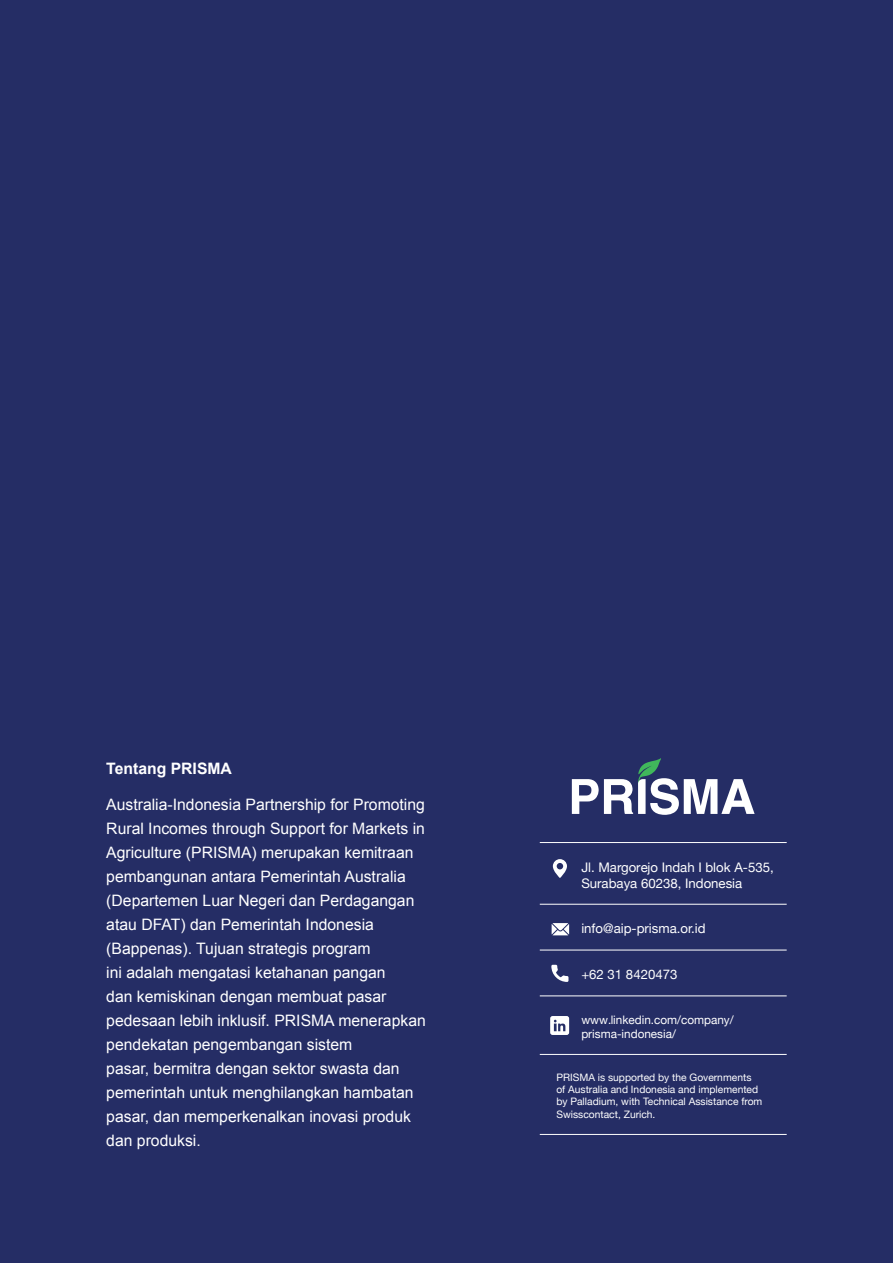
<style>
.page{position:relative;width:893px;height:1263px;background:#252d65}
.page>*{position:absolute;margin:0;border:0;box-sizing:border-box;transform-origin:0 0}
.t1{font:15.75px/24px "Arial";color:#fff}
.t2{font:700 15.75px "Arial";color:#fff}
.t3{font:13.2px/15.9px "Helvetica Neue";color:#fff}
.t4{font:11.7px/14.1px "Helvetica Neue";color:#fff}
.t5{font:10.2px/12.3px "Helvetica Neue";color:#fff}
</style>
<div class="page">
<svg style="left:572px;top:758px;width:183px;height:57px"></svg>
<hr style="left:540px;top:842px;width:247px;height:1px;background:#fff">
<hr style="left:540px;top:904px;width:247px;height:1px;background:#fff">
<hr style="left:540px;top:950px;width:247px;height:1px;background:#fff">
<hr style="left:540px;top:995px;width:247px;height:1px;background:#fff">
<hr style="left:540px;top:1054px;width:247px;height:1px;background:#fff">
<hr style="left:540px;top:1134px;width:247px;height:1px;background:#fff">
<svg style="left:553px;top:859px;width:14px;height:19px"></svg>
<svg style="left:552px;top:923px;width:17px;height:12px"></svg>
<svg style="left:551px;top:965px;width:17px;height:17px"></svg>
<svg style="left:550px;top:1016px;width:19px;height:19px"></svg>
<p class="t2" style="left:106px;top:757px;width:127px">Tentang PRISMA</p>
<p class="t1" style="left:106px;top:793px;width:321px">Australia-Indonesia Partnership for Promoting Rural Incomes through Support for Markets in Agriculture (PRISMA) merupakan kemitraan pembangunan antara Pemerintah Australia (Departemen Luar Negeri dan Perdagangan atau DFAT) dan Pemerintah Indonesia (Bappenas). Tujuan strategis program<br>ini adalah mengatasi ketahanan pangan<br>dan kemiskinan dengan membuat pasar pedesaan lebih inklusif. PRISMA menerapkan pendekatan pengembangan sistem<br>pasar, bermitra dengan sektor swasta dan pemerintah untuk menghilangkan hambatan pasar, dan memperkenalkan inovasi produk dan produksi.</p>
<p class="t3" style="left:581px;top:860px;width:194px">Jl. Margorejo Indah I blok A-535,<br>Surabaya 60238, Indonesia</p>
<p class="t3" style="left:581px;top:921px;width:126px">info@aip-prisma.or.id</p>
<p class="t3" style="left:581px;top:967px;width:98px">+62 31 8420473</p>
<p class="t4" style="left:581px;top:1013px;width:154px">www.linkedin.com/company/ prisma-indonesia/</p>
<p class="t5" style="left:556px;top:1072px;width:207px">PRISMA is supported by the Governments of Australia and Indonesia and implemented by Palladium, with Technical Assistance from Swisscontact, Zurich.</p>
</div>
